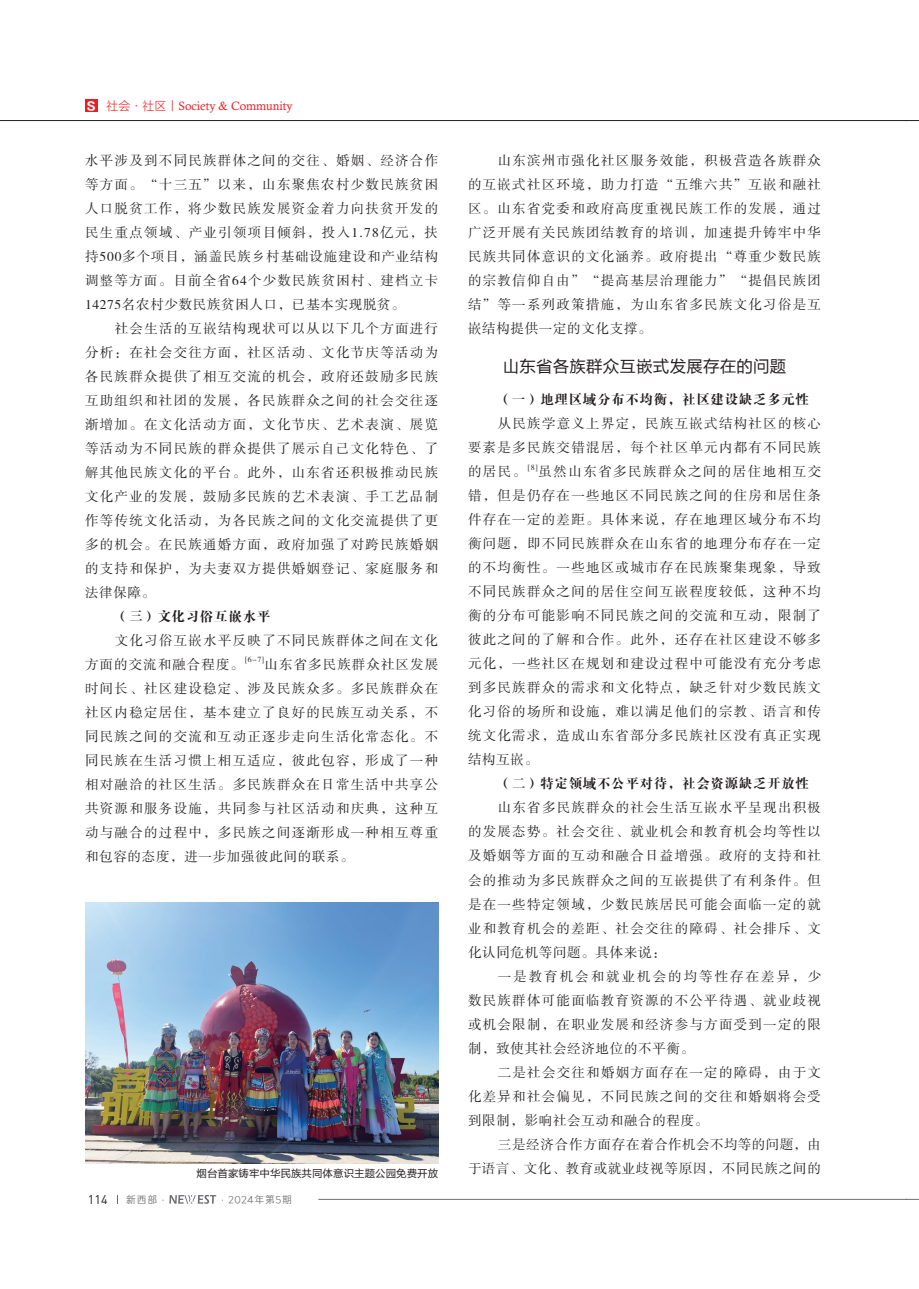
<style>
.page{position:relative;width:919px;height:1289px;background:#fff}
.page>*{position:absolute;margin:0;border:0;box-sizing:border-box;transform-origin:0 0}
.t1{font:16.5px "FZLTHK GBK1 0";letter-spacing:.01em;color:#231f20}
.t2{font:13.5px/24px "FZSSK GBK1 0";letter-spacing:.095em;color:#231f20;text-align:justify}
.t3{font:13.5px "FZDBSK GBK1 0";letter-spacing:.05em;color:#231f20}
.t4{font:13.5px "FZSSK GBK1 0";letter-spacing:.06em;color:#231f20}
.t5{font:13.5px "FZSSK GBK1 0";letter-spacing:.045em;color:#231f20}
.t6{font:12.45px "DIN";color:#231f20}
.t7{font:12px "Calisto";color:#ee1d23}
.t8{font:10.5px "FZLTHK GBK1 0";color:#231f20}
.t9{font:9.75px "Loong Flash Sans GB Regular";letter-spacing:.1em;color:#6c6d70}
.t10{font:7.8px "FZSSK GBK1 0";color:#231f20}
.s1{font-family:"FZLTDHK GBK1 0";font-size:11.4px;color:#fff}
.s2{font-family:"FZLTXHK GBK1 0"}
</style>
<div class="page">
<hr style="left:318px;top:1199px;width:588px;height:1px;background:#6c6d70">
<svg style="left:169px;top:1195px;width:47px;height:8px"></svg>
<hr style="left:0;top:120px;width:906px;height:1px;background:#231f20">
<svg style="left:906px;top:1199px;width:12px;height:1px"></svg>
<svg style="left:906px;top:120px;width:12px;height:1px"></svg>
<div style="left:85px;top:99px;width:13px;height:13px;background:#ee1d23"></div>
<img style="left:85px;top:902px;width:353px;height:261px">
<p class="t7" style="left:86px;top:99px;width:208px"><span class="s1">Ｓ</span> <span class="s2">社会·社区丨</span>Society &amp; Community</p>
<p class="t2" style="left:85px;top:149px;width:354px">水平涉及到不同民族群体之间的交往、婚姻、经济合作等方面。“十三五”以来，山东聚焦农村少数民族贫困人口脱贫工作，将少数民族发展资金着力向扶贫开发的民生重点领域、产业引领项目倾斜，投入1.78亿元，扶持500多个项目，涵盖民族乡村基础设施建设和产业结构调整等方面。目前全省64个少数民族贫困村、建档立卡14275名农村少数民族贫困人口，已基本实现脱贫。</p>
<p class="t2" style="left:85px;top:317px;width:354px;text-indent:30px">社会生活的互嵌结构现状可以从以下几个方面进行分析：在社会交往方面，社区活动、文化节庆等活动为各民族群众提供了相互交流的机会，政府还鼓励多民族互助组织和社团的发展，各民族群众之间的社会交往逐渐增加。在文化活动方面，文化节庆、艺术表演、展览等活动为不同民族的群众提供了展示自己文化特色、了解其他民族文化的平台。此外，山东省还积极推动民族文化产业的发展，鼓励多民族的艺术表演、手工艺品制作等传统文化活动，为各民族之间的文化交流提供了更多的机会。在民族通婚方面，政府加强了对跨民族婚姻的支持和保护，为夫妻双方提供婚姻登记、家庭服务和法律保障。</p>
<p class="t3" style="left:115px;top:609px;width:157px">（三）文化习俗互嵌水平</p>
<p class="t2" style="left:85px;top:629px;width:354px;text-indent:30px">文化习俗互嵌水平反映了不同民族群体之间在文化方面的交流和融合程度。</p>
<p class="t10" style="left:245px;top:655px;width:20px">[6-7]</p>
<p class="t2" style="left:85px;top:653px;width:354px;text-indent:179px">山东省多民族群众社区发展时间长、社区建设稳定、涉及民族众多。多民族群众在社区内稳定居住，基本建立了良好的民族互动关系，不同民族之间的交流和互动正逐步走向生活化常态化。不同民族在生活习惯上相互适应，彼此包容，形成了一种相对融洽的社区生活。多民族群众在日常生活中共享公共资源和服务设施，共同参与社区活动和庆典，这种互动与融合的过程中，多民族之间逐渐形成一种相互尊重和包容的态度，进一步加强彼此间的联系。</p>
<p class="t2" style="left:468px;top:149px;width:354px;text-indent:30px">山东滨州市强化社区服务效能，积极营造各族群众的互嵌式社区环境，助力打造“五维六共”互嵌和融社区。山东省党委和政府高度重视民族工作的发展，通过广泛开展有关民族团结教育的培训，加速提升铸牢中华民族共同体意识的文化涵养。政府提出“尊重少数民族的宗教信仰自由”“提高基层治理能力”“提倡民族团结”等一系列政策措施，为山东省多民族文化习俗是互嵌结构提供一定的文化支撑。</p>
<p class="t1" style="left:503px;top:357px;width:285px">山东省各族群众互嵌式发展存在的问题</p>
<p class="t3" style="left:497px;top:392px;width:313px">（一）地理区域分布不均衡，社区建设缺乏多元性</p>
<p class="t2" style="left:468px;top:412px;width:354px;text-indent:30px">从民族学意义上界定，民族互嵌式结构社区的核心要素是多民族交错混居，每个社区单元内都有不同民族的居民。</p>
<p class="t10" style="left:527px;top:463px;width:11px">[8]</p>
<p class="t2" style="left:468px;top:460px;width:354px;text-indent:70px">虽然山东省多民族群众之间的居住地相互交错，但是仍存在一些地区不同民族之间的住房和居住条件存在一定的差距。具体来说，存在地理区域分布不均衡问题，即不同民族群众在山东省的地理分布存在一定的不均衡性。一些地区或城市存在民族聚集现象，导致不同民族群众之间的居住空间互嵌程度较低，这种不均衡的分布可能影响不同民族之间的交流和互动，限制了彼此之间的了解和合作。此外，还存在社区建设不够多元化，一些社区在规划和建设过程中可能没有充分考虑到多民族群众的需求和文化特点，缺乏针对少数民族文化习俗的场所和设施，难以满足他们的宗教、语言和传统文化需求，造成山东省部分多民族社区没有真正实现结构互嵌。</p>
<p class="t3" style="left:497px;top:776px;width:313px">（二）特定领域不公平对待，社会资源缺乏开放性</p>
<p class="t2" style="left:468px;top:796px;width:354px;text-indent:30px">山东省多民族群众的社会生活互嵌水平呈现出积极的发展态势。社会交往、就业机会和教育机会均等性以及婚姻等方面的互动和融合日益增强。政府的支持和社会的推动为多民族群众之间的互嵌提供了有利条件。但是在一些特定领域，少数民族居民可能会面临一定的就业和教育机会的差距、社会交往的障碍、社会排斥、文化认同危机等问题。具体来说：</p>
<p class="t2" style="left:468px;top:964px;width:354px;text-indent:30px">一是教育机会和就业机会的均等性存在差异，少数民族群体可能面临教育资源的不公平待遇、就业歧视或机会限制，在职业发展和经济参与方面受到一定的限制，致使其社会经济地位的不平衡。</p>
<p class="t2" style="left:468px;top:1060px;width:354px;text-indent:30px">二是社会交往和婚姻方面存在一定的障碍，由于文化差异和社会偏见，不同民族之间的交往和婚姻将会受到限制，影响社会互动和融合的程度。</p>
<p class="t5" style="left:497px;top:1136px;width:325px">三是经济合作方面存在着合作机会不均等的问题，由</p>
<p class="t8" style="left:196px;top:1167px;width:243px">烟台首家铸牢中华民族共同体意识主题公园免费开放</p>
<p class="t4" style="left:468px;top:1160px;width:354px">于语言、文化、教育或就业歧视等原因，不同民族之间的</p>
<p class="t6" style="left:88px;top:1191px;width:21px">114</p>
<p class="t9" style="left:126px;top:1194px;width:167px">新西部·　　　　 ·2024年第5期</p>
</div>
